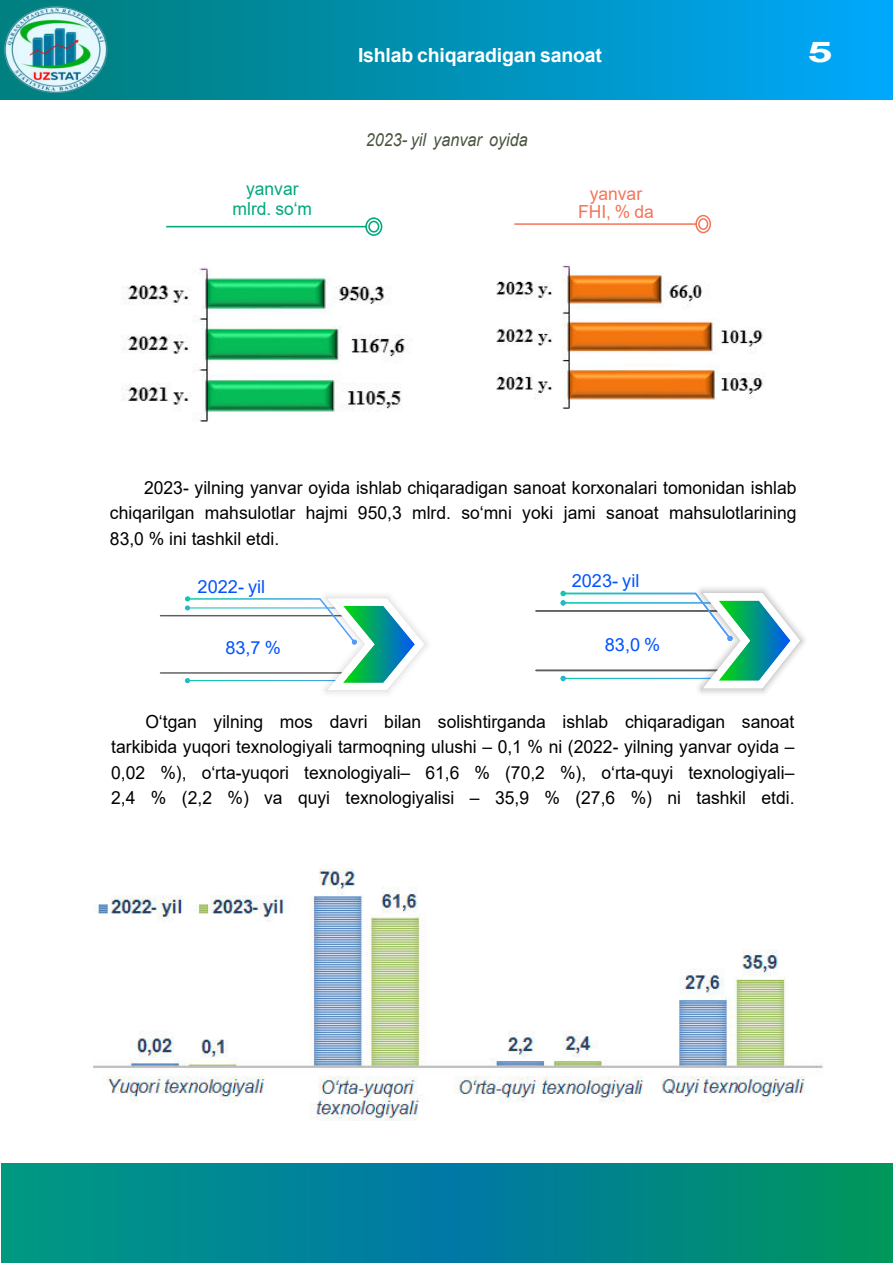
<style>
.page{position:relative;width:893px;height:1263px;background:#fff}
.page>*{position:absolute;margin:0;border:0;box-sizing:border-box;transform-origin:0 0}
.t1{font:700 28.5px "Arial";color:#fff;scale:1.6 1}
.t2{font:700 19.5px "Arial";letter-spacing:-.01em;color:#fff}
.t3{font:18px/25.5px "Arial";color:#000;text-align:justify}
.t4{font:18px "Arial";color:#0053ff}
.t5{font:italic 18px "Arial";color:#495540;scale:.9 1}
.t6{font:18px/20px "Arial";color:#00a87c;text-align:center}
.t7{font:18px/18.1px "Arial";color:#f47458;text-align:center}
</style>
<div class="page">
<svg style="left:111px;top:0;width:782px;height:99px;background:#0094be"></svg>
<svg style="left:1px;top:1164px;width:892px;height:99px;background:#008889"></svg>
<hr style="left:514px;top:223px;width:196px;height:2px;background:#f47458">
<div style="left:695px;top:215px;width:16px;height:18px;border:2px solid #f47458;border-radius:50%"></div>
<svg style="left:696px;top:216px;width:14px;height:17px"></svg>
<div style="left:698px;top:218px;width:10px;height:12px;border:2px solid #f47458;border-radius:50%"></div>
<svg style="left:535px;top:588px;width:270px;height:106px"></svg>
<svg style="left:160px;top:595px;width:268px;height:99px"></svg>
<hr style="left:166px;top:226px;width:216px;height:1px;background:#00a87c">
<svg style="left:368px;top:218px;width:14px;height:17px"></svg>
<div style="left:365px;top:217px;width:17px;height:19px;border:2px solid #00a87c;border-radius:50%"></div>
<div style="left:369px;top:221px;width:10px;height:11px;background:#fff;border-radius:5px"></div>
<div style="left:368px;top:221px;width:11px;height:12px;border:2px solid #00a87c;border-radius:50%"></div>
<img style="left:0;top:0;width:111px;height:100px">
<img style="left:121px;top:267px;width:291px;height:155px">
<img style="left:496px;top:264px;width:268px;height:145px">
<img style="left:93px;top:868px;width:730px;height:253px">
<p class="t6" style="left:233px;top:181px;width:81px">yanvar mlrd. so‘m</p>
<p class="t2" style="left:358px;top:42px;width:245px">Ishlab chiqaradigan sanoat</p>
<p class="t5" style="left:366px;top:133px;width:182px">2023- yil yanvar oyida</p>
<p class="t7" style="left:578px;top:186px;width:77px">yanvar<br>FHI, % da</p>
<h1 class="t1" style="left:807px;top:32px;width:17px">5</h1>
<p class="t3" style="left:110px;top:476px;width:688px;text-indent:34px">2023- yilning yanvar oyida ishlab chiqaradigan sanoat korxonalari tomonidan ishlab chiqarilgan mahsulotlar hajmi 950,3 mlrd. so‘mni yoki jami sanoat mahsulotlarining 83,0 % ini tashkil etdi.</p>
<p class="t4" style="left:198px;top:580px;width:69px">2022- yil</p>
<p class="t4" style="left:572px;top:574px;width:69px">2023- yil</p>
<p class="t4" style="left:225px;top:641px;width:57px">83,7 %</p>
<p class="t4" style="left:605px;top:637px;width:57px">83,0 %</p>
<p class="t3" style="left:111px;top:710px;width:685px;text-indent:34px">O‘tgan yilning mos davri bilan solishtirganda ishlab chiqaradigan sanoat tarkibida yuqori texnologiyali tarmoqning ulushi – 0,1 % ni (2022- yilning yanvar oyida – 0,02 %), o‘rta-yuqori texnologiyali– 61,6 % (70,2 %), o‘rta-quyi texnologiyali– 2,4 % (2,2 %) va quyi texnologiyalisi – 35,9 % (27,6 %) ni tashkil etdi.</p>
</div>
